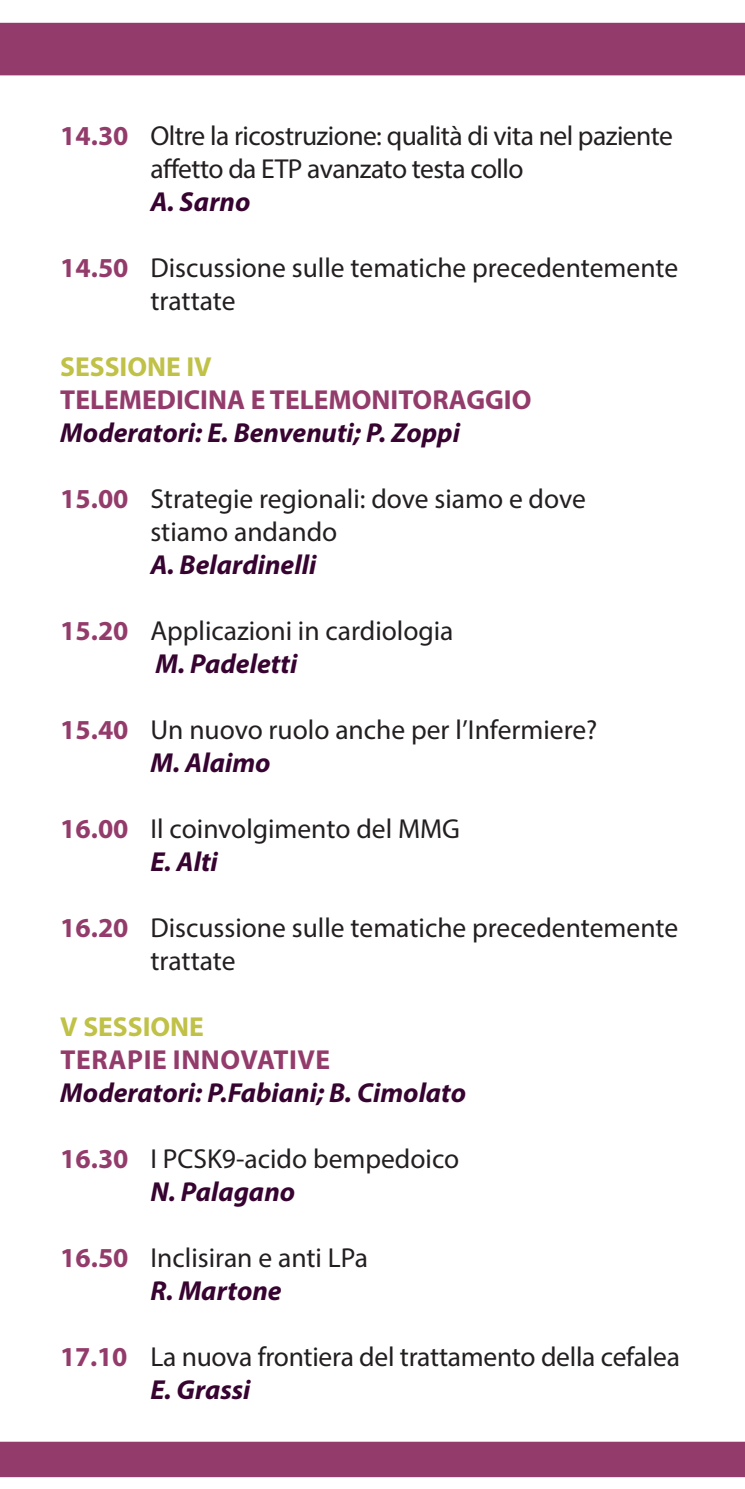
<style>
.page{position:relative;width:745px;height:1489px;background:#fff}
.page>*{position:absolute;margin:0;border:0;box-sizing:border-box;transform-origin:0 0}
.t1{font:27.5px/33px "Myriad Pro";color:#231f20}
.t2{font:italic 700 27.5px "Myriad Pro";color:#370330}
.t3{font:27.5px/33px "Myriad Pro";letter-spacing:-.02em;color:#231f20}
.t4{font:700 27.5px "Myriad Pro";color:#933c6b}
.t5{font:700 27.5px "Myriad Pro";color:#c0c147}
.t6{font:700 27.5px "Myriad Pro";letter-spacing:.02em;color:#933c6b}
.s1{font-weight:700;color:#933c6b}
</style>
<div class="page">
<div style="left:0;top:23px;width:744px;height:52px;background:#933c6b"></div>
<div style="left:0;top:1441px;width:744px;height:35px;background:#933c6b"></div>
<p class="t3" style="left:150px;top:118px;width:523px;text-indent:-90px"><span class="s1">14.30</span> Oltre la ricostruzione: qualità di vita nel paziente affetto da ETP avanzato testa collo</p>
<p class="t2" style="left:150px;top:183px;width:101px">A. Sarno</p>
<p class="t1" style="left:150px;top:250px;width:529px;text-indent:-90px"><span class="s1">14.50</span> Discussione sulle tematiche precedentemente trattate</p>
<p class="t5" style="left:60px;top:348px;width:153px">SESSIONE IV</p>
<p class="t4" style="left:60px;top:381px;width:472px">TELEMEDICINA E TELEMONITORAGGIO</p>
<p class="t2" style="left:60px;top:414px;width:401px">Moderatori: E. Benvenuti; P. Zoppi</p>
<p class="t1" style="left:150px;top:481px;width:436px;text-indent:-90px"><span class="s1">15.00</span> Strategie regionali: dove siamo e dove stiamo andando</p>
<p class="t2" style="left:150px;top:546px;width:167px">A. Belardinelli</p>
<p class="t1" style="left:60px;top:613px;width:394px"><span class="s1">15.20</span> Applicazioni in cardiologia</p>
<p class="t2" style="left:155px;top:645px;width:143px">M. Padeletti</p>
<p class="t1" style="left:60px;top:712px;width:538px"><span class="s1">15.40</span> Un nuovo ruolo anche per l’Infermiere?</p>
<p class="t2" style="left:150px;top:744px;width:122px">M. Alaimo</p>
<p class="t1" style="left:60px;top:811px;width:401px"><span class="s1">16.00</span> Il coinvolgimento del MMG</p>
<p class="t2" style="left:150px;top:843px;width:69px">E. Alti</p>
<p class="t1" style="left:150px;top:910px;width:529px;text-indent:-90px"><span class="s1">16.20</span> Discussione sulle tematiche precedentemente trattate</p>
<p class="t5" style="left:60px;top:1008px;width:145px">V SESSIONE</p>
<p class="t6" style="left:61px;top:1041px;width:271px">TERAPIE INNOVATIVE</p>
<p class="t2" style="left:60px;top:1074px;width:407px">Moderatori: P.Fabiani; B. Cimolato</p>
<p class="t1" style="left:60px;top:1141px;width:400px"><span class="s1">16.30</span> I PCSK9-acido bempedoico</p>
<p class="t2" style="left:150px;top:1173px;width:146px">N. Palagano</p>
<p class="t1" style="left:60px;top:1240px;width:309px"><span class="s1">16.50</span> Inclisiran e anti LPa</p>
<p class="t2" style="left:150px;top:1272px;width:133px">R. Martone</p>
<p class="t1" style="left:60px;top:1339px;width:620px"><span class="s1">17.10</span> La nuova frontiera del trattamento della cefalea</p>
<p class="t2" style="left:150px;top:1371px;width:102px">E. Grassi</p>
</div>
